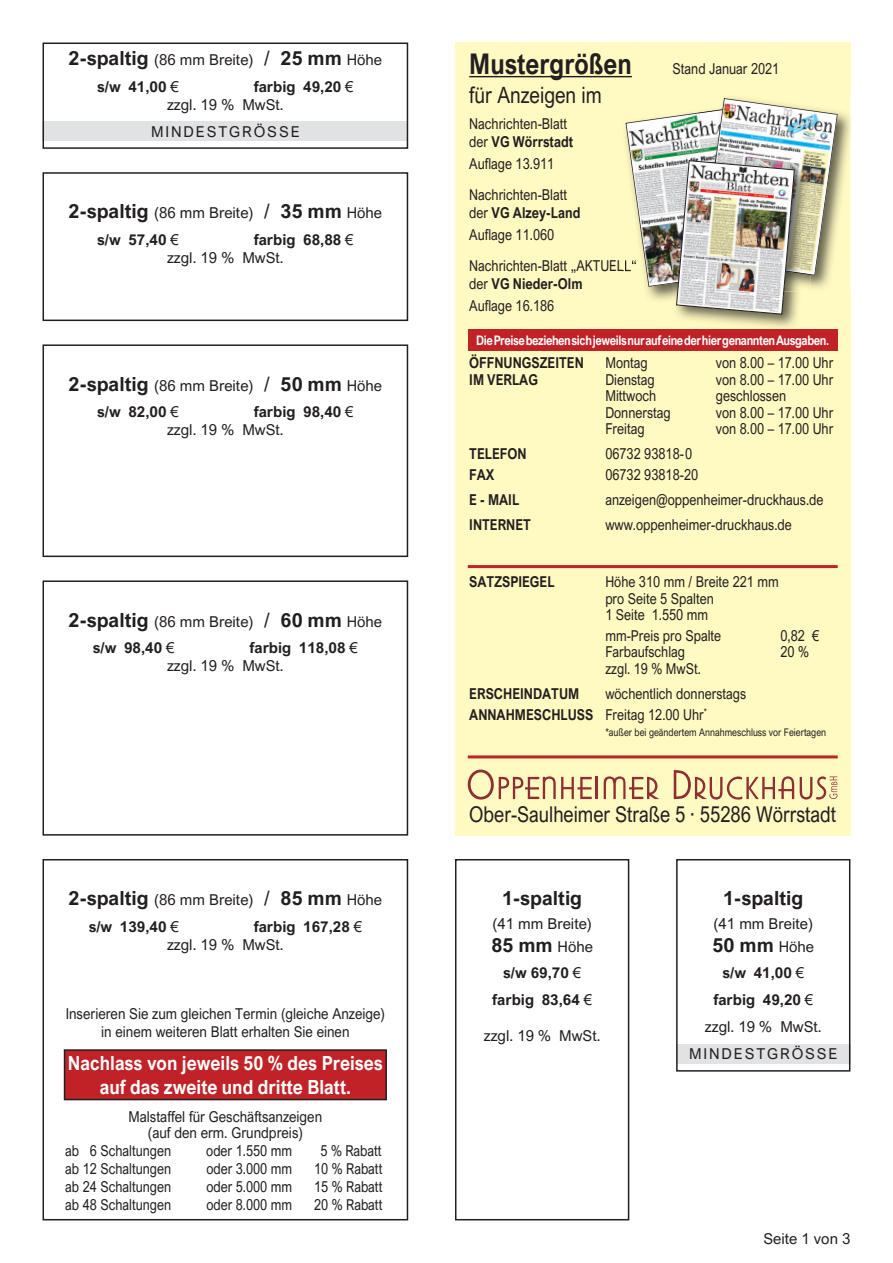
<style>
.page{position:relative;width:893px;height:1263px;background:#fff}
.page>*{position:absolute;margin:0;border:0;box-sizing:border-box;transform-origin:0 0}
.t1{font:700 28.5px "Arial Nova";color:#231f20;scale:.85 1}
.t2{font:22.5px "Arial Nova";color:#231f20;scale:.85 1}
.t3{font:21.75px "Arial Nova";color:#231f20;scale:.85 1}
.t4{font:700 19.5px/23.4px "Arial Nova";color:#fff;text-align:center;scale:.9 1}
.t5{font:700 19.5px "Arial Nova";color:#231f20}
.t6{font:15px/18px "Arial Nova";color:#231f20;scale:.85 1}
.t7{font:15px/26.5px "Arial Nova";color:#231f20}
.t8{font:15px/18px "Arial Nova";color:#231f20;text-align:center;scale:.9 1}
.t9{font:700 15px "Arial Nova";color:#231f20;scale:.85 1}
.t10{font:700 15px/26.5px "Arial Nova";color:#231f20;text-align:center}
.t11{font:15px "Arial Nova";letter-spacing:.125em;color:#231f20}
.t12{font:700 13.2px "Arial Nova";letter-spacing:-.035em;color:#fff;scale:.85 1}
.t13{font:10.5px "Arial Nova";color:#231f20;scale:.85 1}
.s1{font-weight:700;font-size:19.5px}
.s2{font-size:19.5px}
.s3{font-weight:700}
.s4{font-weight:400;font-size:15px}
.s5{font-weight:400}
</style>
<div class="page">
<div style="left:676px;top:1044px;width:174px;height:19px;background:#e1e2e4"></div>
<div style="left:43px;top:121px;width:365px;height:19px;background:#e1e2e4"></div>
<div style="left:43px;top:43px;width:365px;height:106px;border:2px solid #231f20"></div>
<div style="left:43px;top:172px;width:365px;height:149px;border:2px solid #231f20"></div>
<div style="left:43px;top:344px;width:365px;height:213px;border:2px solid #231f20"></div>
<div style="left:43px;top:580px;width:365px;height:256px;border:2px solid #231f20"></div>
<div style="left:43px;top:859px;width:365px;height:361px;border:2px solid #231f20"></div>
<div style="left:455px;top:859px;width:174px;height:361px;border:2px solid #231f20"></div>
<div style="left:676px;top:859px;width:174px;height:212px;border:2px solid #231f20"></div>
<div style="left:65px;top:1050px;width:321px;height:49px;background:#c02228"></div>
<div style="left:64px;top:1049px;width:323px;height:51px;border:2px solid #231f20"></div>
<div style="left:455px;top:43px;width:395px;height:793px;background:#fffac1"></div>
<hr style="left:469px;top:76px;width:163px;height:1px;background:#231f20">
<svg style="left:468px;top:769px;width:124px;height:30px"></svg>
<hr style="left:595px;top:777px;width:3px;height:22px;background:#8d2f34">
<svg style="left:604px;top:776px;width:55px;height:23px"></svg>
<svg style="left:674px;top:770px;width:120px;height:29px"></svg>
<svg style="left:800px;top:776px;width:37px;height:23px"></svg>
<hr style="left:468px;top:565px;width:370px;height:3px;background:#c02228">
<hr style="left:468px;top:755px;width:370px;height:3px;background:#c02228">
<img style="left:838px;top:95px;width:13px;height:196px">
<img style="left:673px;top:315px;width:138px;height:15px">
<img style="left:625px;top:98px;width:213px;height:217px">
<div style="left:468px;top:330px;width:370px;height:21px;background:#c02228"></div>
<p class="t7" style="left:97px;top:47px;width:286px;text-indent:-29px"><span class="s1">2-spaltig</span> (86 mm Breite) <span class="s2">/</span> <span class="s1">25 mm</span> Höhe <span class="s3">s/w 41,00</span> €</p>
<p class="t7" style="left:167px;top:77px;width:188px;line-height:18px;text-indent:87px"><span class="s3">farbig 49,20</span> € zzgl. 19 % MwSt.</p>
<p class="t11" style="left:151px;top:123px;width:150px">MINDESTGRÖSSE</p>
<p class="t7" style="left:97px;top:200px;width:286px;text-indent:-29px"><span class="s1">2-spaltig</span> (86 mm Breite) <span class="s2">/</span> <span class="s1">35 mm</span> Höhe <span class="s3">s/w 57,40</span> €</p>
<p class="t7" style="left:167px;top:231px;width:188px;line-height:18px;text-indent:87px"><span class="s3">farbig 68,88</span> € zzgl. 19 % MwSt.</p>
<p class="t7" style="left:97px;top:372px;width:286px;text-indent:-29px"><span class="s1">2-spaltig</span> (86 mm Breite) <span class="s2">/</span> <span class="s1">50 mm</span> Höhe <span class="s3">s/w 82,00</span> €</p>
<p class="t7" style="left:167px;top:403px;width:188px;line-height:18px;text-indent:87px"><span class="s3">farbig 98,40</span> € zzgl. 19 % MwSt.</p>
<p class="t7" style="left:93px;top:608px;width:291px;text-indent:-24px"><span class="s1">2-spaltig</span> (86 mm Breite) <span class="s2">/</span> <span class="s1">60 mm</span> Höhe <span class="s3">s/w 98,40</span> €</p>
<p class="t7" style="left:167px;top:639px;width:192px;line-height:18px;text-indent:82px"><span class="s3">farbig 118,08</span> € zzgl. 19 % MwSt.</p>
<p class="t7" style="left:89px;top:886px;width:295px;text-indent:-20px"><span class="s1">2-spaltig</span> (86 mm Breite) <span class="s2">/</span> <span class="s1">85 mm</span> Höhe <span class="s3">s/w 139,40</span> €</p>
<p class="t7" style="left:167px;top:917px;width:197px;line-height:18px;text-indent:87px"><span class="s3">farbig 167,28</span> € zzgl. 19 % MwSt.</p>
<p class="t8" style="left:66px;top:1005px;width:356px">Inserieren Sie zum gleichen Termin (gleiche Anzeige) in einem weiteren Blatt erhalten Sie einen</p>
<h3 class="t4" style="left:68px;top:1051px;width:351px">Nachlass von jeweils 50 % des Preises auf das zweite und dritte Blatt.</h3>
<p class="t8" style="left:129px;top:1108px;width:217px;line-height:16.5px">Malstaffel für Geschäftsanzeigen (auf den erm. Grundpreis)</p>
<p class="t6" style="left:65px;top:1142px;width:126px">ab 6 Schaltungen</p>
<p class="t6" style="left:206px;top:1142px;width:103px">oder 1.550 mm</p>
<p class="t6" style="left:320px;top:1142px;width:74px">5 % Rabatt</p>
<p class="t6" style="left:65px;top:1160px;width:126px">ab 12 Schaltungen</p>
<p class="t6" style="left:206px;top:1160px;width:103px">oder 3.000 mm</p>
<p class="t6" style="left:314px;top:1160px;width:82px">10 % Rabatt</p>
<p class="t6" style="left:65px;top:1178px;width:126px">ab 24 Schaltungen</p>
<p class="t6" style="left:206px;top:1178px;width:103px">oder 5.000 mm</p>
<p class="t6" style="left:314px;top:1178px;width:82px">15 % Rabatt</p>
<p class="t6" style="left:65px;top:1196px;width:126px">ab 48 Schaltungen</p>
<p class="t6" style="left:206px;top:1196px;width:103px">oder 8.000 mm</p>
<p class="t6" style="left:314px;top:1196px;width:82px">20 % Rabatt</p>
<h1 class="t1" style="left:469px;top:47px;width:193px">Mustergrößen</h1>
<p class="t6" style="left:672px;top:59px;width:127px">Stand Januar 2021</p>
<h2 class="t2" style="left:469px;top:82px;width:157px">für Anzeigen im</h2>
<p class="t6" style="left:469px;top:115px;width:124px">Nachrichten-Blatt der <span class="s3">VG Wörrstadt</span></p>
<p class="t6" style="left:469px;top:149px;width:117px;line-height:30.8px">Auflage 13.911<br>Nachrichten-Blatt</p>
<p class="t6" style="left:469px;top:202px;width:132px;line-height:22.2px">der <span class="s3">VG Alzey-Land<br></span>Auflage 11.060</p>
<p class="t6" style="left:469px;top:257px;width:199px">Nachrichten-Blatt „AKTUELL“ der <span class="s3">VG Nieder-Olm</span></p>
<p class="t6" style="left:469px;top:297px;width:102px">Auflage 16.186</p>
<p class="t12" style="left:476px;top:332px;width:417px">Die Preise beziehen sich jeweils nur auf eine der hier genannten Ausgaben.</p>
<p class="t9" style="left:469px;top:354px;width:136px">ÖFFNUNGSZEITEN</p>
<p class="t6" style="left:605px;top:354px;width:51px">Montag</p>
<p class="t6" style="left:716px;top:354px;width:140px">von 8.00 – 17.00 Uhr</p>
<p class="t9" style="left:469px;top:371px;width:82px">IM VERLAG</p>
<p class="t6" style="left:605px;top:371px;width:60px">Dienstag</p>
<p class="t6" style="left:716px;top:371px;width:140px">von 8.00 – 17.00 Uhr</p>
<p class="t6" style="left:605px;top:387px;width:62px">Mittwoch</p>
<p class="t6" style="left:716px;top:387px;width:84px">geschlossen</p>
<p class="t6" style="left:605px;top:404px;width:78px">Donnerstag</p>
<p class="t6" style="left:716px;top:404px;width:140px">von 8.00 – 17.00 Uhr</p>
<p class="t6" style="left:605px;top:420px;width:48px">Freitag</p>
<p class="t6" style="left:716px;top:420px;width:140px">von 8.00 – 17.00 Uhr</p>
<p class="t9" style="left:469px;top:445px;width:69px">TELEFON</p>
<p class="t6" style="left:605px;top:445px;width:104px">06732 93818-0</p>
<p class="t9" style="left:469px;top:466px;width:31px">FAX</p>
<p class="t6" style="left:605px;top:466px;width:111px">06732 93818-20</p>
<p class="t9" style="left:469px;top:491px;width:60px">E - MAIL</p>
<p class="t6" style="left:605px;top:491px;width:258px">anzeigen@oppenheimer-druckhaus.de</p>
<p class="t9" style="left:469px;top:516px;width:74px">INTERNET</p>
<p class="t6" style="left:605px;top:516px;width:221px">www.oppenheimer-druckhaus.de</p>
<p class="t9" style="left:469px;top:573px;width:102px">SATZSPIEGEL</p>
<p class="t6" style="left:605px;top:573px;width:206px;line-height:16.5px">Höhe 310 mm / Breite 221 mm pro Seite 5 Spalten<br>1 Seite 1.550 mm</p>
<p class="t6" style="left:605px;top:626px;width:138px">mm-Preis pro Spalte</p>
<p class="t6" style="left:780px;top:626px;width:47px">0,82 €</p>
<p class="t6" style="left:605px;top:643px;width:95px">Farbaufschlag</p>
<p class="t6" style="left:780px;top:643px;width:35px">20 %</p>
<p class="t6" style="left:605px;top:659px;width:114px">zzgl. 19 % MwSt.</p>
<p class="t9" style="left:469px;top:685px;width:131px">ERSCHEINDATUM</p>
<p class="t6" style="left:469px;top:683px;width:327px;line-height:20.7px;text-indent:136px">wöchentlich donnerstags<br><span class="s3">ANNAHMESCHLUSS</span> Freitag 12.00 Uhr<sup>*</sup></p>
<p class="t13" style="left:605px;top:726px;width:261px">*außer bei geändertem Annahmeschluss vor Feiertagen</p>
<h3 class="t3" style="left:469px;top:802px;width:433px">Ober-Saulheimer Straße 5 · 55286 Wörrstadt</h3>
<h3 class="t5" style="left:502px;top:887px;width:82px">1-spaltig</h3>
<p class="t7" style="left:492px;top:910px;width:101px">(41 mm Breite)</p>
<h3 class="t5" style="left:491px;top:934px;width:103px">85 mm <span class="s4">Höhe</span></h3>
<p class="t10" style="left:492px;top:960px;width:101px">s/w 69,70 <span class="s5">€ </span>farbig 83,64 <span class="s5">€</span></p>
<p class="t7" style="left:484px;top:1022px;width:118px">zzgl. 19 % MwSt.</p>
<h3 class="t5" style="left:723px;top:887px;width:82px">1-spaltig</h3>
<p class="t7" style="left:714px;top:910px;width:101px">(41 mm Breite)</p>
<h3 class="t5" style="left:712px;top:934px;width:103px">50 mm <span class="s4">Höhe</span></h3>
<p class="t10" style="left:705px;top:960px;width:118px">s/w 41,00 <span class="s5">€ </span>farbig 49,20 <span class="s5">€ zzgl. 19 % MwSt.</span></p>
<p class="t11" style="left:689px;top:1045px;width:150px">MINDESTGRÖSSE</p>
<p class="t7" style="left:763px;top:1225px;width:89px">Seite 1 von 3</p>
</div>
